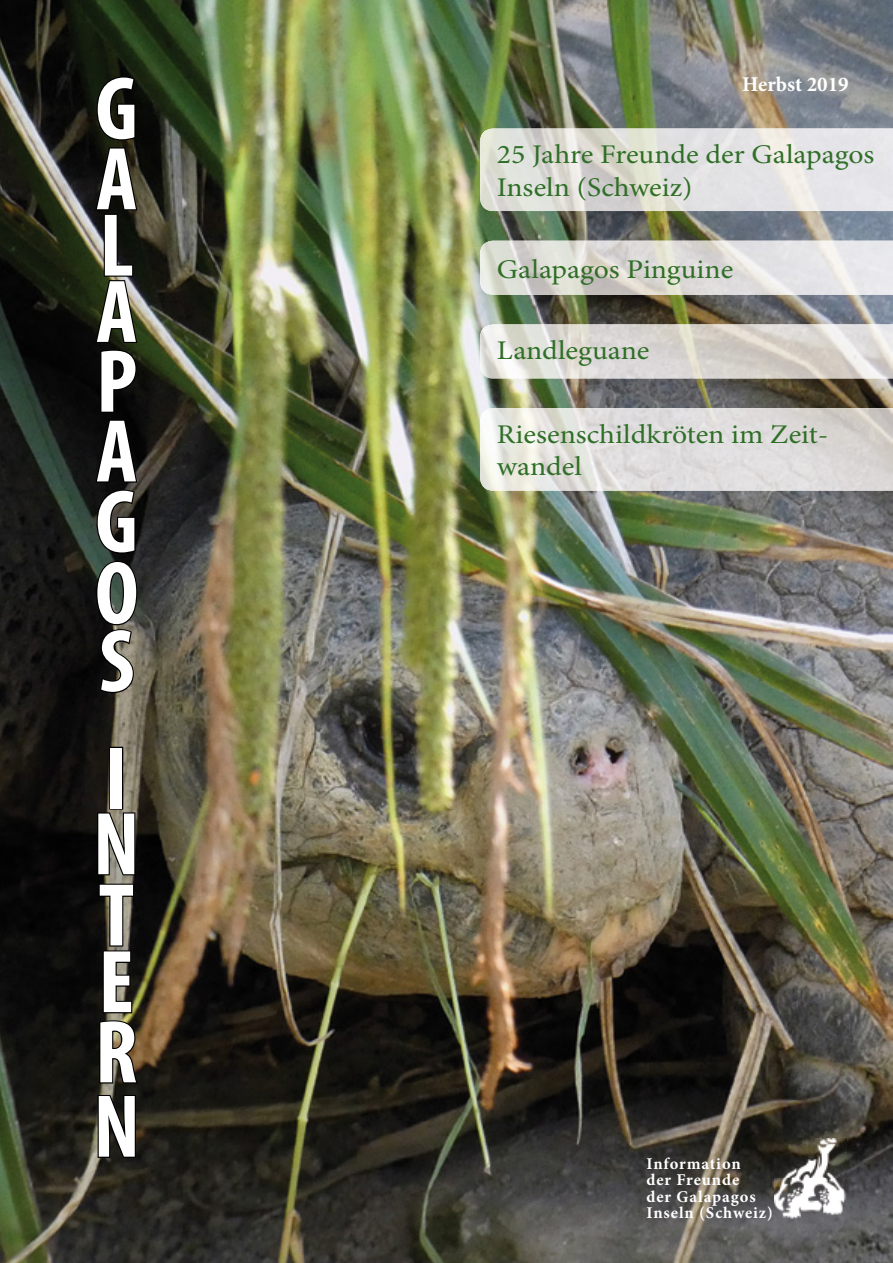
<style>
.page{position:relative;width:893px;height:1263px;background:#fff}
.page>*{position:absolute;margin:0;border:0;box-sizing:border-box;transform-origin:0 0}
.t1{font:700 condensed 90px/69px "Myriad Pro";color:#fff;text-align:justify}
.t2{font:27px/32.4px "Minion Pro";color:#306f28;scale:1.1 1}
.t3{font:700 21px "Minion Pro";color:#fff}
.t4{font:700 16.5px/16.5px "Minion Pro";letter-spacing:.055em;color:#fff}
</style>
<div class="page">
<img style="left:0;top:0;width:893px;height:1263px">
<img style="left:774px;top:1138px;width:73px;height:81px">
<svg style="left:94px;top:75px;width:45px;height:619px;background:#21231c"></svg>
<div style="left:109px;top:747px;width:14px;height:63px;border:2px solid #000"></div>
<svg style="left:96px;top:811px;width:44px;height:274px;background:#494539"></svg>
<svg style="left:96px;top:1094px;width:41px;height:66px;background:#322f27"></svg>
<img style="left:480px;top:241px;width:413px;height:54px">
<img style="left:480px;top:129px;width:413px;height:82px">
<img style="left:480px;top:324px;width:413px;height:54px">
<img style="left:480px;top:408px;width:413px;height:83px">
<h1 class="t1" style="left:95px;top:72px;width:45px">G A L A P A G O S</h1>
<h1 class="t1" style="left:93px;top:742px;width:48px;line-height:69.6px;text-align:left">I<br>N<br>T<br>E<br>R<br>N</h1>
<p class="t3" style="left:742px;top:70px;width:108px">Herbst 2019</p>
<p class="t2" style="left:497px;top:140px;width:345px">25 Jahre Freunde der Galapagos<br>Inseln (Schweiz)</p>
<p class="t2" style="left:497px;top:254px;width:216px">Galapagos Pinguine</p>
<p class="t2" style="left:497px;top:336px;width:140px">Landleguane</p>
<p class="t2" style="left:497px;top:419px;width:303px">Riesenschildkröten im Zeit&shy;wandel</p>
<p class="t4" style="left:646px;top:1155px;width:128px">Information<br>der Freunde<br>der Galapagos<br>Inseln (Schweiz)</p>
</div>
